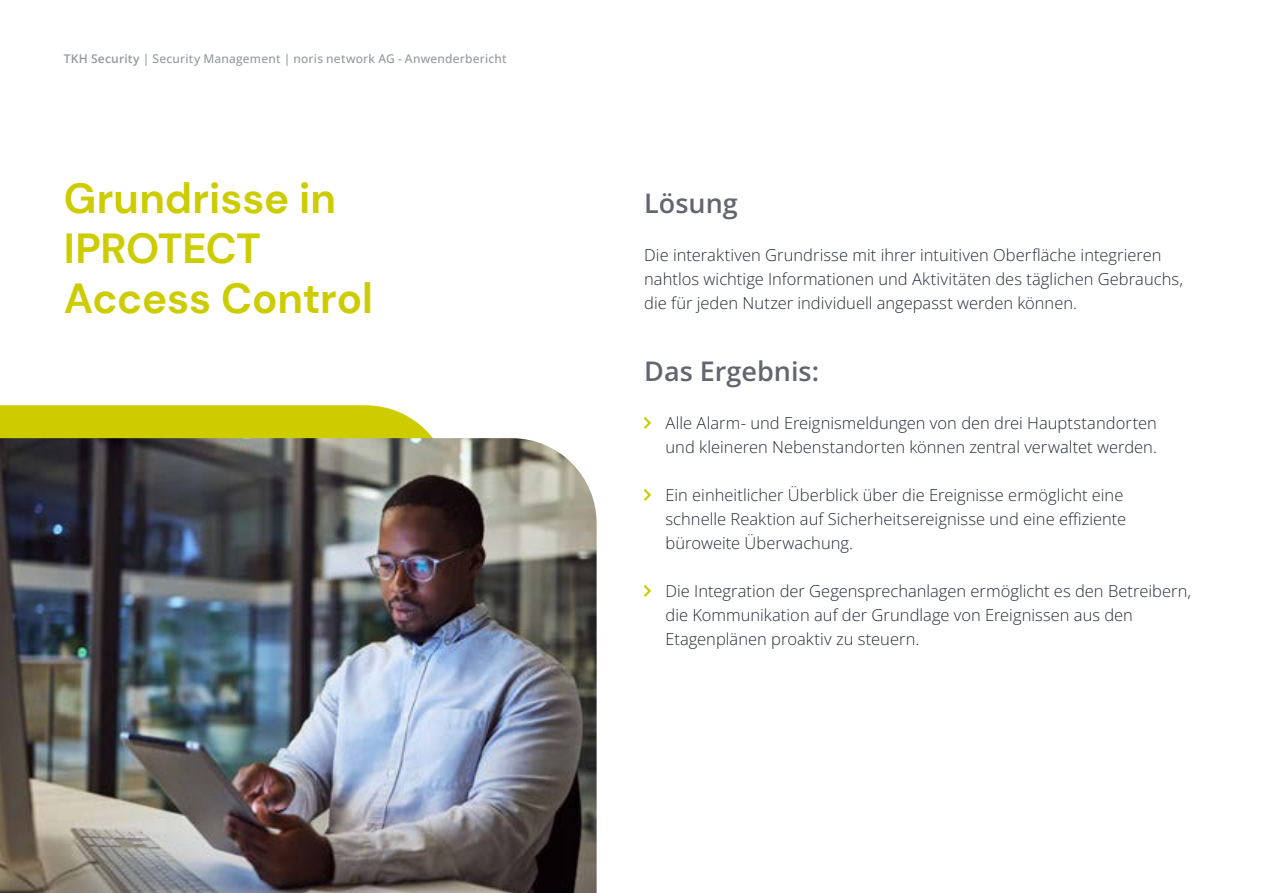
<style>
.page{position:relative;width:1263px;height:893px;background:#fff}
.page>*{position:absolute;margin:0;border:0;box-sizing:border-box;transform-origin:0 0}
.t1{font:700 42px/50.4px "DM Sans";letter-spacing:-.005em;color:#cc0}
.t2{font:600 27px "Open Sans";color:#63666f}
.t3{font:300 16.5px/24px "Open Sans";color:#262b36}
.t4{font:500 12px "Open Sans";letter-spacing:.015em;color:#93999f}
.s1{font-weight:600}
</style>
<div class="page">
<svg style="left:0;top:405px;width:433px;height:33px;background:#cece0e"></svg>
<img style="left:0;top:438px;width:597px;height:455px">
<p class="t4" style="left:64px;top:51px;width:444px"><span class="s1">TKH Security</span> | Security Management | noris network AG - Anwenderbericht</p>
<h1 class="t1" style="left:64px;top:173px;width:311px">Grundrisse in<br>IPROTECT<br>Access Control</h1>
<h2 class="t2" style="left:644px;top:184px;width:95px">Lösung</h2>
<p class="t3" style="left:644px;top:242px;width:540px">Die interaktiven Grundrisse mit ihrer intuitiven Oberfläche integrieren nahtlos wichtige Informationen und Aktivitäten des täglichen Gebrauchs, die für jeden Nutzer individuell angepasst werden können.</p>
<h2 class="t2" style="left:644px;top:352px;width:176px">Das Ergebnis:</h2>
<p class="t3" style="left:665px;top:410px;width:493px">Alle Alarm- und Ereignismeldungen von den drei Hauptstandorten und kleineren Nebenstandorten können zentral verwaltet werden.</p>
<p class="t3" style="left:665px;top:482px;width:462px">Ein einheitlicher Überblick über die Ereignisse ermöglicht eine schnelle Reaktion auf Sicherheitsereignisse und eine effiziente büroweite Überwachung.</p>
<p class="t3" style="left:665px;top:578px;width:527px">Die Integration der Gegensprechanlagen ermöglicht es den Betreibern, die Kommunikation auf der Grundlage von Ereignissen aus den<br>Etagenplänen proaktiv zu steuern.</p>
</div>
